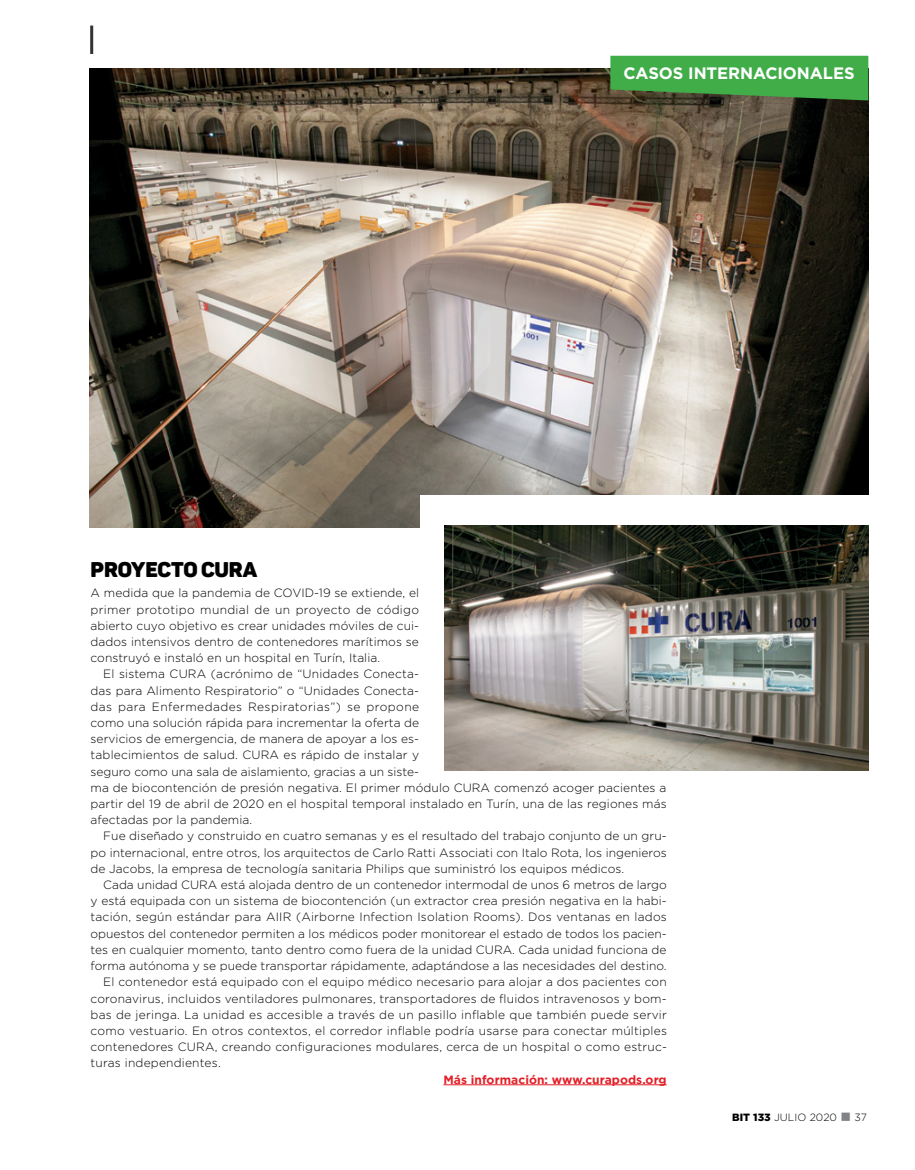
<style>
.page{position:relative;width:915px;height:1170px;background:#fff}
.page>*{position:absolute;margin:0;border:0;box-sizing:border-box;transform-origin:0 0}
.t1{font:21px "Panton Black Caps";letter-spacing:-.01em;color:#000}
.t2{font:700 16.5px "Gotham";letter-spacing:-.005em;color:#fff}
.t3{font:300 12px/16.2px "Gotham";letter-spacing:.005em;color:#000;text-align:justify}
.t4{font:700 12px "Gotham";letter-spacing:.005em;color:#e31f27}
.t5{font:300 10.5px "Gotham";letter-spacing:.005em;color:#000}
.s1{font-weight:900}
.s2{color:#808285}
</style>
<div class="page">
<hr style="left:443px;top:1084px;width:223px;height:1px;background:#e31f27">
<img style="left:89px;top:68px;width:779px;height:459px">
<svg style="left:610px;top:56px;width:258px;height:44px;background:#42a046"></svg>
<div style="left:420px;top:495px;width:450px;height:43px;background:#fff"></div>
<img style="left:444px;top:525px;width:424px;height:245px">
<hr style="left:90px;top:26px;width:3px;height:28px;background:#333">
<h2 class="t2" style="left:623px;top:62px;width:25px">CASOS</h2>
<h2 class="t2" style="left:688px;top:62px;width:134px">interNACIONALES</h2>
<h1 class="t1" style="left:91px;top:556px;width:126px">PROYECTO CURA</h1>
<p class="t3" style="left:90px;top:584px;width:330px">A medida que la pandemia de COVI D-19 se extiende, el primer prototipo mundial de un proyecto de código abierto cuyo objetivo es crear unidades móviles de cui&shy;dados intensivos dentro de contenedores marítimos se construyó e instaló en un hospital en Turín, Italia.</p>
<p class="t3" style="left:90px;top:665px;width:577px;text-align:left;text-indent:13px">El sistema CU RA (acrónimo de “U nidades Conecta-<br>das para Alimento Respiratorio” o “U nidades Conecta-<br>das para Enfermedades Respiratorias”) se propone<br>como una solución rápida para incrementar la oferta de<br>servicios de emergencia, de manera de apoyar a los es-<br>tablecimientos de salud. CU RA es rápido de instalar y<br>seguro como una sala de aislamiento, gracias a un siste-<br>ma de biocontención de presión negativa. El primer módulo CU RA comenzó acoger pacientes a partir del 19 de abril de 2020 en el hospital temporal instalado en Turín, una de las regiones más afectadas por la pandemia.</p>
<p class="t3" style="left:90px;top:827px;width:577px;text-indent:13px">Fue diseñado y construido en cuatro semanas y es el resultado del trabajo conjunto de un gru&shy;po internacional, entre otros, los arquitectos de Carlo Ratti Associati con Italo Rota, los ingenieros de Jacobs, la empresa de tecnología sanitaria Philips que suministró los equipos médicos.</p>
<p class="t3" style="left:103px;top:876px;width:565px">Cada unidad CU RA está alojada dentro de un contenedor intermodal de unos 6 metros de largo</p>
<p class="t3" style="left:90px;top:892px;width:577px">y está equipada con un sistema de biocontención (un extractor crea presión negativa en la habi-</p>
<p class="t3" style="left:90px;top:908px;width:577px">tación, según estándar para AII R (Airborne I nfection Isolation Rooms). Dos ventanas en lados</p>
<p class="t3" style="left:90px;top:924px;width:577px">opuestos del contenedor permiten a los médicos poder monitorear el estado de todos los pacien-</p>
<p class="t3" style="left:90px;top:941px;width:577px">tes en cualquier momento, tanto dentro como fuera de la unidad CU RA. Cada unidad funciona de</p>
<p class="t3" style="left:90px;top:957px;width:577px">forma autónoma y se puede transportar rápidamente, adaptándose a las necesidades del destino.</p>
<p class="t3" style="left:103px;top:973px;width:564px">El contenedor está equipado con el equipo médico necesario para alojar a dos pacientes con</p>
<p class="t3" style="left:90px;top:989px;width:577px">coronavirus, incluidos ventiladores pulmonares, transportadores de fluidos intravenosos y bom-</p>
<p class="t3" style="left:90px;top:1005px;width:577px">bas de jeringa. La unidad es accesible a través de un pasillo inflable que también puede servir</p>
<p class="t3" style="left:90px;top:1022px;width:578px">como vestuario. En otros contextos, el corredor inflable podría usarse para conectar múltiples</p>
<p class="t3" style="left:90px;top:1038px;width:578px">contenedores CU RA, creando configuraciones modulares, cerca de un hospital o como estruc-</p>
<p class="t3" style="left:90px;top:1054px;width:132px">turas independientes.</p>
<p class="t4" style="left:443px;top:1071px;width:225px">Más información: www.curapods.org</p>
<p class="t5" style="left:731px;top:1110px;width:136px"><span class="s1">BIT 133</span> julio 2020 <span class="s2">■</span> 37</p>
</div>
